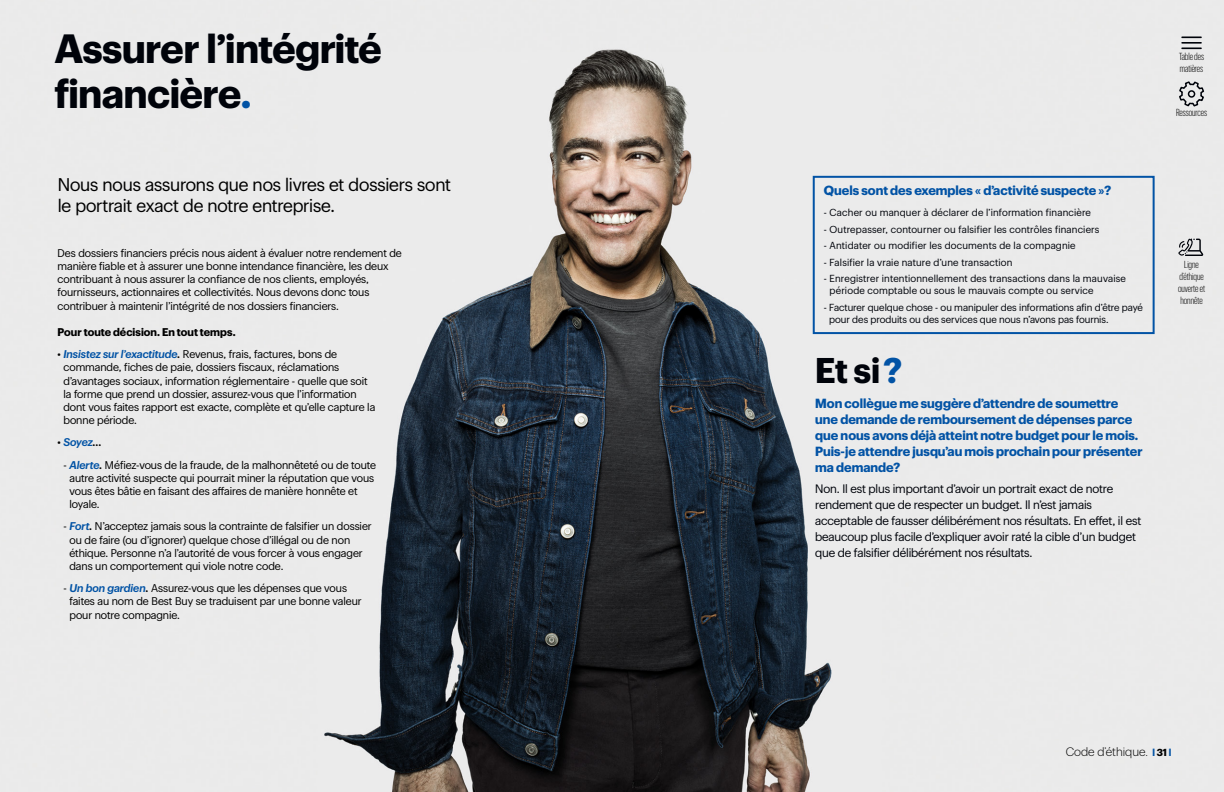
<style>
.page{position:relative;width:1224px;height:792px;background:#fff}
.page>*{position:absolute;margin:0;border:0;box-sizing:border-box;transform-origin:0 0}
.t1{font:700 40px/45px "Human BBY 75";letter-spacing:-.005em;color:#00030a}
.t2{font:700 35px "Human BBY 75";color:#00030a}
.t3{font:18px/21.6px "Human BBY 55";letter-spacing:-.01em;color:#000}
.t4{font:700 13px/16px "Human BBY 75";color:#0253a5}
.t5{font:12px/16px "Human BBY 55";letter-spacing:-.01em;color:#00030a}
.t6{font:300 12px "Human BBY 45";color:#000}
.t7{font:11px/13.2px "Human BBY 55";letter-spacing:-.005em;color:#000}
.t8{font:700 11px "Human BBY 75";letter-spacing:.005em;color:#000}
.t9{font:italic 500 11px "Human BBY 66";letter-spacing:-.01em;color:#0253a5}
.t10{font:10px/12px "Human BBY 55";letter-spacing:.015em;color:#00030a}
.t11{font:300 10px/12px "Human BBY Condensed 47";color:#000}
.t12{font:700 10px "Human BBY 75";color:#0253a5}
.s1{color:#0253a5}
.s2{font-family:"Human BBY 66";font-weight:500;font-style:italic;color:#0253a5}
.s3{font-family:"Human BBY 66";font-weight:500;font-style:italic}
.s4{font-family:"Human BBY 55";font-weight:400;font-style:normal;color:#000}
.s5{color:#000}
</style>
<div class="page">
<img style="left:0;top:0;width:1224px;height:792px">
<hr style="left:1181px;top:36px;width:21px;height:2px;background:#00030a">
<hr style="left:1181px;top:42px;width:21px;height:2px;background:#00030a">
<hr style="left:1181px;top:47px;width:21px;height:2px;background:#00030a">
<svg style="left:1178px;top:80px;width:27px;height:28px"></svg>
<svg style="left:1178px;top:239px;width:25px;height:17px"></svg>
<div style="left:813px;top:176px;width:342px;height:158px;border:2px solid #0253a5"></div>
<h1 class="t1" style="left:55px;top:23px;width:328px">Assurer l’intégrité financière<span class="s1">.</span></h1>
<h3 class="t3" style="left:58px;top:172px;width:395px">Nous nous assurons que nos livres et dossiers sont le portrait exact de notre entreprise.</h3>
<p class="t7" style="left:58px;top:245px;width:346px">Des dossiers financiers précis nous aident à évaluer notre rendement de manière fiable et à assurer une bonne intendance financière, les deux contribuant à nous assurer la confiance de nos clients, employés, fournisseurs, actionnaires et collectivités. Nous devons donc tous contribuer à maintenir l’intégrité de nos dossiers financiers.</p>
<p class="t8" style="left:58px;top:324px;width:180px">Pour toute décision. En tout temps.</p>
<p class="t7" style="left:63px;top:347px;width:313px;text-indent:-6px">• <span class="s2">Insistez sur l’exactitude</span><span class="s3">.</span> Revenus, frais, factures, bons de commande, fiches de paie, dossiers fiscaux, réclamations d’avantages sociaux, information réglementaire - quelle que soit la forme que prend un dossier, assurez-vous que l’information dont vous faites rapport est exacte, complète et qu’elle capture la bonne période.</p>
<p class="t9" style="left:58px;top:434px;width:45px"><span class="s4">•</span> Soyez<span class="s5">...</span></p>
<p class="t7" style="left:69px;top:457px;width:308px;text-indent:-6px">- <span class="s2">Alerte</span><span class="s3">.</span> Méfiez-vous de la fraude, de la malhonnêteté ou de toute autre activité suspecte qui pourrait miner la réputation que vous vous êtes bâtie en faisant des affaires de manière honnête et loyale.</p>
<p class="t7" style="left:69px;top:519px;width:304px;text-indent:-6px">- <span class="s2">Fort</span><span class="s3">.</span> N’acceptez jamais sous la contrainte de falsifier un dossier ou de faire (ou d’ignorer) quelque chose d’illégal ou de non éthique. Personne n’a l’autorité de vous forcer à vous engager dans un comportement qui viole notre code.</p>
<p class="t7" style="left:69px;top:581px;width:294px;text-indent:-6px">- <span class="s2">Un bon gardien</span><span class="s3">.</span> Assurez-vous que les dépenses que vous faites au nom de Best Buy se traduisent par une bonne valeur pour notre compagnie.</p>
<p class="t4" style="left:824px;top:182px;width:289px">Quels sont des exemples « d’activité suspecte »?</p>
<p class="t10" style="left:824px;top:206px;width:269px">- Cacher ou manquer à déclarer de l’information financière</p>
<p class="t10" style="left:824px;top:223px;width:277px">- Outrepasser, contourner ou falsifier les contrôles financiers</p>
<p class="t10" style="left:824px;top:239px;width:253px">- Antidater ou modifier les documents de la compagnie</p>
<p class="t10" style="left:824px;top:256px;width:190px">- Falsifier la vraie nature d’une transaction</p>
<p class="t10" style="left:830px;top:272px;width:298px;text-indent:-6px">- Enregistrer intentionnellement des transactions dans la mauvaise période comptable ou sous le mauvais compte ou service</p>
<p class="t10" style="left:829px;top:301px;width:315px;text-indent:-5px">- Facturer quelque chose - ou manipuler des informations afin d’être payé pour des produits ou des services que nous n’avons pas fournis.</p>
<h2 class="t2" style="left:815px;top:344px;width:88px">Et si<span class="s1">?</span></h2>
<p class="t4" style="left:815px;top:395px;width:329px">Mon collègue me suggère d’attendre de soumettre une demande de remboursement de dépenses parce que nous avons déjà atteint notre budget pour le mois.<br>Puis-je attendre jusqu’au mois prochain pour présenter ma demande?</p>
<p class="t5" style="left:815px;top:480px;width:328px">Non. Il est plus important d’avoir un portrait exact de notre rendement que de respecter un budget. Il n’est jamais acceptable de fausser délibérément nos résultats. En effet, il est beaucoup plus facile d’expliquer avoir raté la cible d’un budget que de falsifier délibérément nos résultats.</p>
<p class="t11" style="left:1179px;top:50px;width:26px">Table des matières</p>
<p class="t11" style="left:1176px;top:106px;width:32px">Ressources</p>
<p class="t11" style="left:1178px;top:258px;width:29px;text-align:center">Ligne d’éthique ouverte et honnête</p>
<p class="t6" style="left:1066px;top:743px;width:84px">Code d’éthique.</p>
<p class="t12" style="left:1153px;top:745px;width:20px">l <span class="s5">31</span> l</p>
</div>
